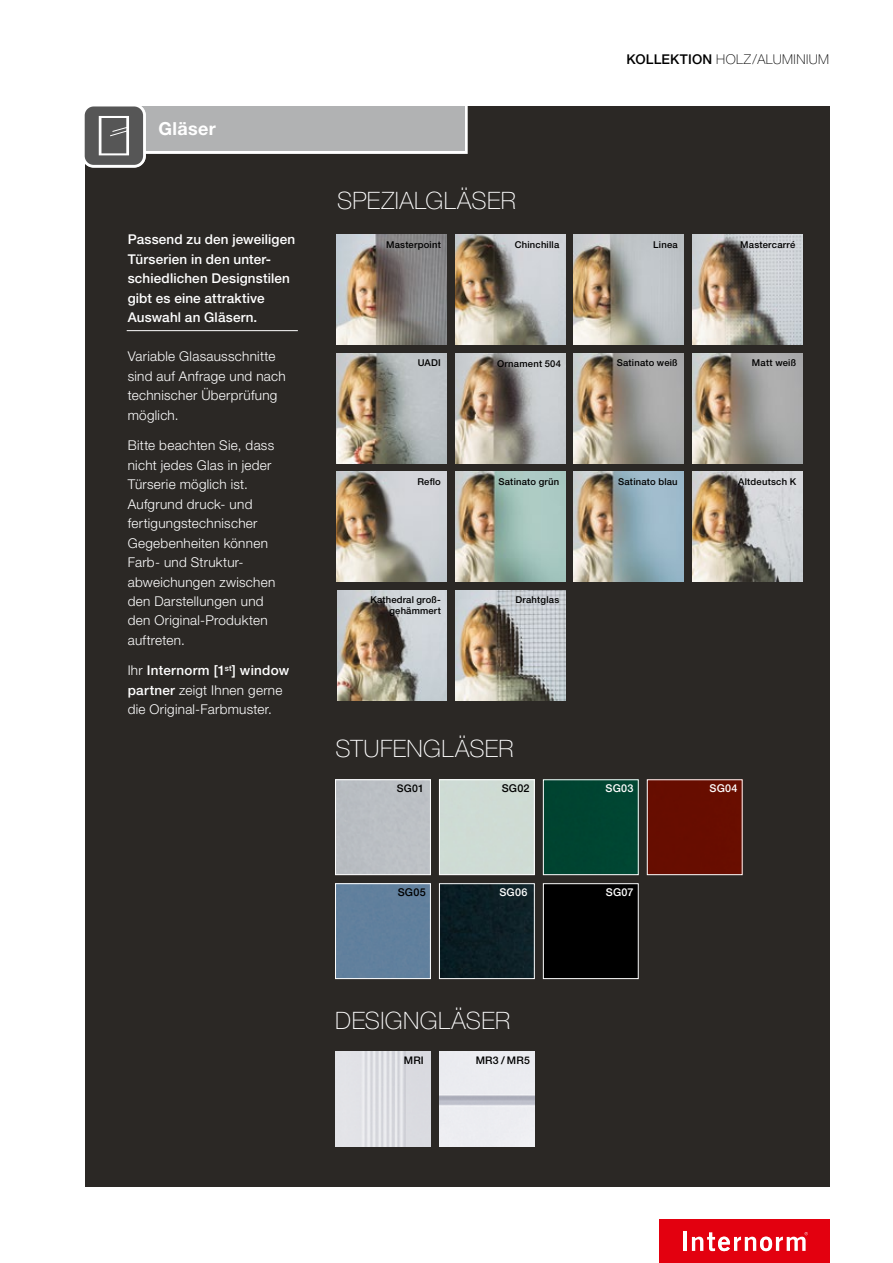
<style>
.page{position:relative;width:893px;height:1263px;background:#fff}
.page>*{position:absolute;margin:0;border:0;box-sizing:border-box;transform-origin:0 0}
.t1{font:100 24px "Helvetica Neue LT Pro";letter-spacing:.015em;color:#fff}
.t2{font:700 18px "Helvetica Neue LT Pro";letter-spacing:.015em;color:#fff}
.t3{font:300 13.5px/19.5px "Helvetica Neue LT Pro";letter-spacing:.02em;color:#fff}
.t4{font:500 13.5px/19.5px "Helvetica Neue LT Pro";letter-spacing:.01em;color:#fff}
.t5{font:100 13.5px "Helvetica Neue LT Pro";letter-spacing:.035em;color:#000}
.t6{font:500 10.8px "Helvetica Neue LT Pro";letter-spacing:.025em;color:#fff}
.t7{font:500 10.8px "Helvetica Neue LT Pro";letter-spacing:.02em;color:#000}
.t8{font:500 10.5px "Helvetica Neue LT Pro";letter-spacing:.02em;color:#000}
.t9{font:500 9.45px/11.4px "Helvetica Neue LT Pro";letter-spacing:.025em;color:#000;text-align:right}
.s1{font-weight:500}
</style>
<div class="page">
<div style="left:659px;top:1219px;width:170px;height:44px;background:#e3000f"></div>
<hr style="left:683px;top:1231px;width:3px;height:20px;background:#fff">
<svg style="left:692px;top:1232px;width:116px;height:19px"></svg>
<div style="left:85px;top:106px;width:744px;height:1081px;background:#2b2825"></div>
<img style="left:574px;top:353px;width:110px;height:110px">
<img style="left:692px;top:353px;width:110px;height:110px">
<img style="left:455px;top:472px;width:110px;height:110px">
<img style="left:574px;top:472px;width:110px;height:110px">
<img style="left:337px;top:472px;width:110px;height:110px">
<img style="left:455px;top:353px;width:110px;height:110px">
<img style="left:337px;top:235px;width:110px;height:110px">
<img style="left:455px;top:235px;width:110px;height:110px">
<img style="left:692px;top:235px;width:110px;height:110px">
<img style="left:337px;top:353px;width:110px;height:110px">
<img style="left:574px;top:235px;width:110px;height:110px">
<img style="left:455px;top:590px;width:110px;height:110px">
<img style="left:692px;top:472px;width:110px;height:110px">
<img style="left:337px;top:590px;width:110px;height:110px">
<hr style="left:127px;top:330px;width:171px;height:1px;background:#fff">
<div style="left:83px;top:105px;width:61px;height:61px;background:#565656;border-radius:10px"></div>
<div style="left:82px;top:104px;width:64px;height:64px;border:3px solid #fff;border-radius:10px"></div>
<svg style="left:82px;top:104px;width:386px;height:51px"></svg>
<div style="left:337px;top:781px;width:92px;height:92px;background:#bbbfc4"></div>
<div style="left:335px;top:779px;width:96px;height:96px;border:1px solid #fff"></div>
<div style="left:337px;top:885px;width:92px;height:92px;background:#61809d"></div>
<div style="left:335px;top:883px;width:96px;height:96px;border:1px solid #fff"></div>
<div style="left:441px;top:781px;width:92px;height:92px;background:#cfdbd4"></div>
<div style="left:439px;top:779px;width:96px;height:96px;border:1px solid #fff"></div>
<div style="left:441px;top:885px;width:92px;height:92px;background:#0c1f25"></div>
<div style="left:439px;top:883px;width:96px;height:96px;border:1px solid #fff"></div>
<div style="left:545px;top:781px;width:91px;height:92px;background:#004431"></div>
<div style="left:543px;top:779px;width:95px;height:96px;border:1px solid #fff"></div>
<div style="left:543px;top:883px;width:95px;height:96px;border:1px solid #fff"></div>
<div style="left:649px;top:781px;width:91px;height:92px;background:#670d00"></div>
<div style="left:647px;top:779px;width:95px;height:96px;border:1px solid #fff"></div>
<img style="left:335px;top:1051px;width:95px;height:96px">
<img style="left:439px;top:1051px;width:95px;height:96px">
<h2 class="t2" style="left:159px;top:117px;width:59px">Gläser</h2>
<p class="t4" style="left:128px;top:230px;width:169px">Passend zu den jeweiligen<br>Türserien in den unter&shy;schiedlichen Designstilen gibt es eine attraktive<br>Auswahl an Gläsern.</p>
<p class="t3" style="left:128px;top:347px;width:159px">Variable Glasausschnitte sind auf Anfrage und nach technischer Überprüfung möglich.</p>
<p class="t3" style="left:128px;top:435px;width:149px">Bitte beachten Sie, dass nicht jedes Glas in jeder<br>Türserie möglich ist.<br>Aufgrund druck- und fertigungstechnischer<br>Gegebenheiten können<br>Farb- und Struktur&shy;abweichungen zwischen den Darstellungen und den Original-Produkten auftreten.</p>
<p class="t3" style="left:128px;top:660px;width:163px">Ihr <span class="s1">Internorm [1</span><sup>st</sup><span class="s1">] window partner</span> zeigt Ihnen gerne die Original-Farbmuster.</p>
<h1 class="t1" style="left:337px;top:187px;width:180px">SPEZIALGLÄSER</h1>
<p class="t5" style="left:626px;top:51px;width:204px"><span class="s1">KOLLEKTION</span> HOLZ/ALUMINIUM</p>
<p class="t9" style="left:386px;top:238px;width:56px">Masterpoint</p>
<p class="t9" style="left:515px;top:238px;width:46px">Chinchilla</p>
<p class="t9" style="left:740px;top:238px;width:57px">Mastercarré</p>
<p class="t9" style="left:653px;top:238px;width:26px">Linea</p>
<p class="t9" style="left:418px;top:357px;width:25px">UADI</p>
<p class="t9" style="left:497px;top:358px;width:65px">Ornament 504</p>
<p class="t9" style="left:617px;top:357px;width:63px">Satinato weiß</p>
<p class="t9" style="left:752px;top:357px;width:46px">Matt weiß</p>
<p class="t9" style="left:417px;top:476px;width:25px">Reflo</p>
<p class="t9" style="left:498px;top:475px;width:62px">Satinato grün</p>
<p class="t9" style="left:618px;top:475px;width:61px">Satinato blau</p>
<p class="t9" style="left:371px;top:594px;width:72px">Kathedral groß&shy;gehämmert</p>
<p class="t9" style="left:515px;top:594px;width:45px">Drahtglas</p>
<h1 class="t1" style="left:335px;top:734px;width:180px">STUFENGLÄSER</h1>
<p class="t9" style="left:738px;top:475px;width:60px">Altdeutsch K</p>
<p class="t8" style="left:397px;top:782px;width:28px">SG01</p>
<p class="t6" style="left:709px;top:782px;width:29px">SG04</p>
<p class="t7" style="left:502px;top:782px;width:29px">SG02</p>
<p class="t6" style="left:606px;top:782px;width:29px">SG03</p>
<p class="t7" style="left:398px;top:886px;width:29px">SG05</p>
<p class="t6" style="left:499px;top:886px;width:29px">SG06</p>
<p class="t6" style="left:606px;top:886px;width:29px">SG07</p>
<h1 class="t1" style="left:335px;top:1006px;width:177px">DESIGNGLÄSER</h1>
<p class="t8" style="left:404px;top:1053px;width:22px">MRI</p>
<p class="t8" style="left:476px;top:1054px;width:56px">MR3 / MR5</p>
</div>
